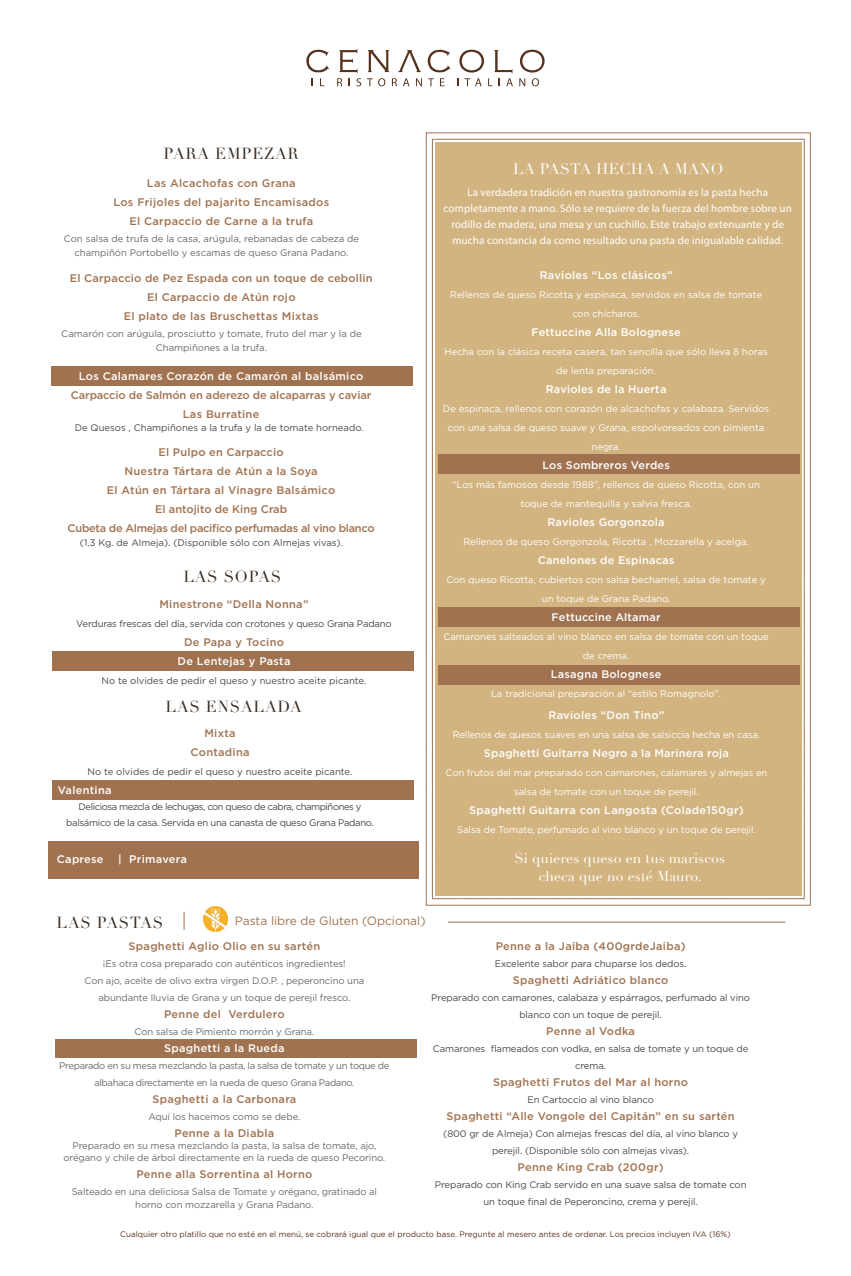
<style>
.page{position:relative;width:851px;height:1276px;background:#fff}
.page>*{position:absolute;margin:0;border:0;box-sizing:border-box;transform-origin:0 0}
.t1{font:15.7px "Didot";letter-spacing:.05em;color:#392b21}
.t2{font:15px "Didot";letter-spacing:.025em;color:#fff}
.t3{font:14px/18px "Didot";letter-spacing:.01em;color:#fff;text-align:center}
.t4{font:12px "Gotham";color:#a07250}
.t5{font:500 11px/19px "Gotham";letter-spacing:.025em;color:#a07250;text-align:center}
.t6{font:500 11px "Gotham";letter-spacing:.015em;color:#fff}
.t7{font:11px/16px "Myriad Pro";letter-spacing:.01em;color:#fff;text-align:center}
.t8{font:500 11px/19px "Gotham";color:#a07250;text-align:center}
.t9{font:500 11px/19px "Gotham";letter-spacing:-.01em;color:#a07250;text-align:center}
.t10{font:500 11px "Gotham";letter-spacing:.025em;color:#fdfdfd}
.t11{font:9.5px/19px "Gotham";color:#fff;text-align:center}
.t12{font:9.5px/17px "Gotham";letter-spacing:-.01em;color:#696a6d;text-align:center}
.t13{font:9.5px/17px "Gotham";letter-spacing:-.01em;color:#49484a;text-align:center}
.t14{font:9.5px "Gotham";letter-spacing:-.015em;color:#474849}
.t15{font:9.5px/14px "Gotham";color:#676868;text-align:center}
.t16{font:9.5px/16px "Gotham";letter-spacing:-.05em;color:#474849;text-align:center}
.t17{font:9.5px/17px "Gotham";letter-spacing:-.04em;color:#696a6d;text-align:center}
.t18{font:8px "Gotham";color:#56331f}
</style>
<div class="page">
<img style="left:203px;top:907px;width:25px;height:24px">
<svg style="left:183px;top:912px;width:1px;height:18px"></svg>
<svg style="left:428px;top:550px;width:381px;height:356px"></svg>
<hr style="left:448px;top:921px;width:337px;height:1px;background:#a07250">
<div style="left:435px;top:142px;width:366px;height:754px;background:#d2b481"></div>
<div style="left:51px;top:366px;width:362px;height:19px;background:#a07250"></div>
<div style="left:52px;top:651px;width:361px;height:19px;background:#a07250"></div>
<div style="left:48px;top:841px;width:370px;height:37px;background:#a07250"></div>
<div style="left:52px;top:780px;width:362px;height:19px;background:#a07250"></div>
<div style="left:438px;top:455px;width:361px;height:19px;background:#a07250"></div>
<div style="left:438px;top:608px;width:361px;height:19px;background:#a07250"></div>
<div style="left:438px;top:665px;width:361px;height:19px;background:#a07250"></div>
<div style="left:55px;top:1038px;width:362px;height:19px;background:#a07250"></div>
<svg style="left:306px;top:49px;width:23px;height:37px"></svg>
<svg style="left:337px;top:49px;width:24px;height:37px"></svg>
<svg style="left:367px;top:49px;width:83px;height:37px"></svg>
<svg style="left:457px;top:50px;width:56px;height:36px"></svg>
<svg style="left:519px;top:50px;width:25px;height:36px"></svg>
<h1 class="t1" style="left:163px;top:144px;width:137px">PARA EMPEZAR</h1>
<p class="t5" style="left:113px;top:174px;width:217px">Las Alcachofas con Grana<br>Los Frijoles del pajarito Encamisados<br>El Carpaccio de Carne a la trufa</p>
<p class="t15" style="left:64px;top:232px;width:296px">Con salsa de trufa de la casa, arúgula, rebanadas de cabeza de champiñón Portobello y escamas de queso Grana Padano.</p>
<p class="t5" style="left:70px;top:269px;width:304px">El Carpaccio de Pez Espada con un toque de cebollin<br>El Carpaccio de Atún rojo<br>El plato de las Bruschettas Mixtas</p>
<p class="t15" style="left:61px;top:326px;width:302px">Camarón con arúgula, prosciutto y tomate, fruto del mar y la de<br>Champiñones a la trufa.</p>
<p class="t6" style="left:79px;top:369px;width:286px">Los Calamares Corazón de Camarón al balsámico</p>
<p class="t9" style="left:71px;top:385px;width:302px">Carpaccio de Salmón en aderezo de alcaparras y caviar<br>Las Burratine</p>
<p class="t8" style="left:68px;top:442px;width:308px">El Pulpo en Carpaccio<br>Nuestra Tártara de Atún a la Soya<br>El Atún en Tártara al Vinagre Balsámico<br>El antojito de King Crab<br>Cubeta de Almejas del pacifico perfumadas al vino blanco</p>
<p class="t14" style="left:75px;top:421px;width:290px">De Quesos , Champiñones a la trufa y la de tomate horneado.</p>
<p class="t14" style="left:80px;top:536px;width:264px">(1.3 Kg. de Almeja). (Disponible sólo con Almejas vivas).</p>
<h1 class="t1" style="left:183px;top:567px;width:99px">LAS SOPAS</h1>
<p class="t5" style="left:159px;top:595px;width:151px">Minestrone “Della Nonna”</p>
<p class="t14" style="left:76px;top:618px;width:317px">Verduras frescas del día, servida con crotones y queso Grana Padano</p>
<p class="t5" style="left:184px;top:633px;width:101px">De Papa y Tocino</p>
<p class="t6" style="left:177px;top:654px;width:114px">De Lentejas y Pasta</p>
<p class="t14" style="left:101px;top:675px;width:266px">No te olvides de pedir el queso y nuestro aceite picante.</p>
<h1 class="t1" style="left:165px;top:697px;width:138px">LAS ENSALADA</h1>
<p class="t5" style="left:190px;top:723px;width:61px">Mixta<br>Contadina</p>
<p class="t14" style="left:88px;top:765px;width:266px">No te olvides de pedir el queso y nuestro aceite picante.</p>
<p class="t16" style="left:66px;top:798px;width:309px">Deliciosa mezcla de lechugas, con queso de cabra, champiñones y balsámico de la casa. Servida en una canasta de queso Grana Padano.</p>
<p class="t10" style="left:57px;top:852px;width:48px">Caprese</p>
<p class="t10" style="left:118px;top:852px;width:70px">| Primavera</p>
<p class="t6" style="left:58px;top:782px;width:55px">Valentina</p>
<h1 class="t1" style="left:57px;top:912px;width:108px">LAS PASTAS</h1>
<p class="t4" style="left:235px;top:913px;width:192px">Pasta libre de Gluten (Opcional)</p>
<h2 class="t2" style="left:513px;top:160px;width:212px">LA PASTA HECHA A MANO</h2>
<p class="t7" style="left:443px;top:184px;width:350px">La verdadera tradición en nuestra gastronomía es la pasta hecha completamente a mano. Sólo se requiere de la fuerza del hombre sobre un rodillo de madera, una mesa y un cuchillo. Este trabajo extenuante y de mucha constancia da como resultado una pasta de inigualable calidad.</p>
<p class="t6" style="left:539px;top:268px;width:134px">Ravioles “Los clásicos”</p>
<p class="t11" style="left:450px;top:285px;width:313px">Rellenos de queso Ricotta y espinaca, servidos en salsa de tomate con chícharos.</p>
<p class="t6" style="left:531px;top:325px;width:151px">Fettuccine Alla Bolognese</p>
<p class="t11" style="left:444px;top:342px;width:325px">Hecha con la clásica receta casera, tan sencilla que sólo lleva 8 horas de lenta preparación.</p>
<p class="t6" style="left:545px;top:382px;width:122px">Ravioles de la Huerta</p>
<p class="t11" style="left:443px;top:399px;width:328px">De espinaca, rellenos con corazón de alcachofas y calabaza. Servidos con una salsa de queso suave y Grana, espolvoreados con pimienta negra.</p>
<p class="t6" style="left:542px;top:458px;width:129px">Los Sombreros Verdes</p>
<p class="t11" style="left:452px;top:475px;width:309px">“Los más famosos desde 1988”, rellenos de queso Ricotta, con un toque de mantequilla y salvia fresca.</p>
<p class="t6" style="left:547px;top:515px;width:119px">Ravioles Gorgonzola</p>
<p class="t11" style="left:463px;top:532px;width:287px">Rellenos de queso Gorgonzola, Ricotta , Mozzarella y acelga.</p>
<p class="t6" style="left:538px;top:553px;width:138px">Canelones de Espinacas</p>
<p class="t11" style="left:446px;top:570px;width:321px">Con queso Ricotta, cubiertos con salsa bechamel, salsa de tomate y un toque de Grana Padano.</p>
<p class="t6" style="left:551px;top:610px;width:110px">Fettuccine Altamar</p>
<p class="t11" style="left:443px;top:627px;width:327px">Camarones salteados al vino blanco en salsa de tomate con un toque de crema.</p>
<p class="t6" style="left:551px;top:667px;width:112px">Lasagna Bolognese</p>
<p class="t11" style="left:491px;top:684px;width:231px">La tradicional preparación al “estilo Romagnolo”.</p>
<p class="t6" style="left:548px;top:707px;width:117px">Ravioles “Don Tino”</p>
<p class="t11" style="left:452px;top:724px;width:309px">Rellenos de quesos suaves en una salsa de salsiccia hecha en casa.</p>
<p class="t6" style="left:484px;top:745px;width:246px">Spaghetti Guitarra Negro a la Marinera roja</p>
<p class="t11" style="left:445px;top:762px;width:323px">Con frutos del mar preparado con camarones, calamares y almejas en salsa de tomate con un toque de perejil.</p>
<p class="t6" style="left:469px;top:802px;width:276px">Spaghetti Guitarra con Langosta (Colade150gr)</p>
<p class="t11" style="left:457px;top:819px;width:300px">Salsa de Tomate, perfumado al vino blanco y un toque de perejil.</p>
<h3 class="t3" style="left:514px;top:849px;width:212px">Si quieres queso en tus mariscos checa que no esté Mauro.</h3>
<p class="t5" style="left:129px;top:936px;width:193px">Spaghetti Aglio Olio en su sartén</p>
<p class="t12" style="left:84px;top:955px;width:281px">¡Es otra cosa preparado con auténticos ingredientes!<br>Con ajo, aceite de olivo extra virgen D.O.P. , peperoncino una abundante lluvia de Grana y un toque de perejil fresco.</p>
<p class="t5" style="left:164px;top:1004px;width:122px">Penne del Verdulero</p>
<p class="t12" style="left:134px;top:1023px;width:181px">Con salsa de Pimiento morrón y Grana.</p>
<p class="t6" style="left:164px;top:1041px;width:122px">Spaghetti a la Rueda</p>
<p class="t17" style="left:59px;top:1057px;width:332px">Preparado en su mesa mezclando la pasta, la salsa de tomate y un toque de albahaca directamente en la rueda de queso Grana Padano.</p>
<p class="t5" style="left:152px;top:1089px;width:145px">Spaghetti a la Carbonara</p>
<p class="t12" style="left:148px;top:1108px;width:153px">Aquí los hacemos como se debe.</p>
<p class="t5" style="left:174px;top:1123px;width:101px">Penne a la Diabla</p>
<p class="t12" style="left:63px;top:1139px;width:323px;line-height:12px">Preparado en su mesa mezclando la pasta, la salsa de tomate, ajo, orégano y chile de árbol directamente en la rueda de queso Pecorino.</p>
<p class="t5" style="left:136px;top:1164px;width:177px">Penne alla Sorrentina al Horno</p>
<p class="t12" style="left:72px;top:1185px;width:307px;line-height:13px">Salteado en una deliciosa Salsa de Tomate y orégano, gratinado al horno con mozzarella y Grana Padano.</p>
<p class="t5" style="left:495px;top:936px;width:191px">Penne a la Jaiba (400grdeJaiba)</p>
<p class="t13" style="left:494px;top:955px;width:193px">Excelente sabor para chuparse los dedos.</p>
<p class="t5" style="left:513px;top:970px;width:157px">Spaghetti Adriático blanco</p>
<p class="t13" style="left:431px;top:989px;width:320px">Preparado con camarones, calabaza y espárragos, perfumado al vino blanco con un toque de perejil.</p>
<p class="t5" style="left:546px;top:1021px;width:90px">Penne al Vodka</p>
<p class="t13" style="left:433px;top:1040px;width:317px">Camarones flameados con vodka, en salsa de tomate y un toque de crema.</p>
<p class="t5" style="left:493px;top:1072px;width:196px">Spaghetti Frutos del Mar al horno</p>
<p class="t13" style="left:527px;top:1091px;width:128px">En Cartoccio al vino blanco</p>
<p class="t5" style="left:446px;top:1106px;width:289px">Spaghetti “Alle Vongole del Capitán” en su sartén</p>
<p class="t13" style="left:443px;top:1125px;width:296px">(800 gr de Almeja) Con almejas frescas del día, al vino blanco y perejil. (Disponible sólo con almejas vivas).</p>
<p class="t5" style="left:517px;top:1157px;width:147px">Penne King Crab (200gr)</p>
<p class="t13" style="left:434px;top:1176px;width:313px">Preparado con King Crab servido en una suave salsa de tomate con un toque final de Peperoncino, crema y perejil.</p>
<p class="t18" style="left:120px;top:1228px;width:612px">Cualquier otro platillo que no esté en el menú, se cobrará igual que el producto base. Pregunte al mesero antes de ordenar. Los precios incluyen IVA (16%)</p>
</div>
